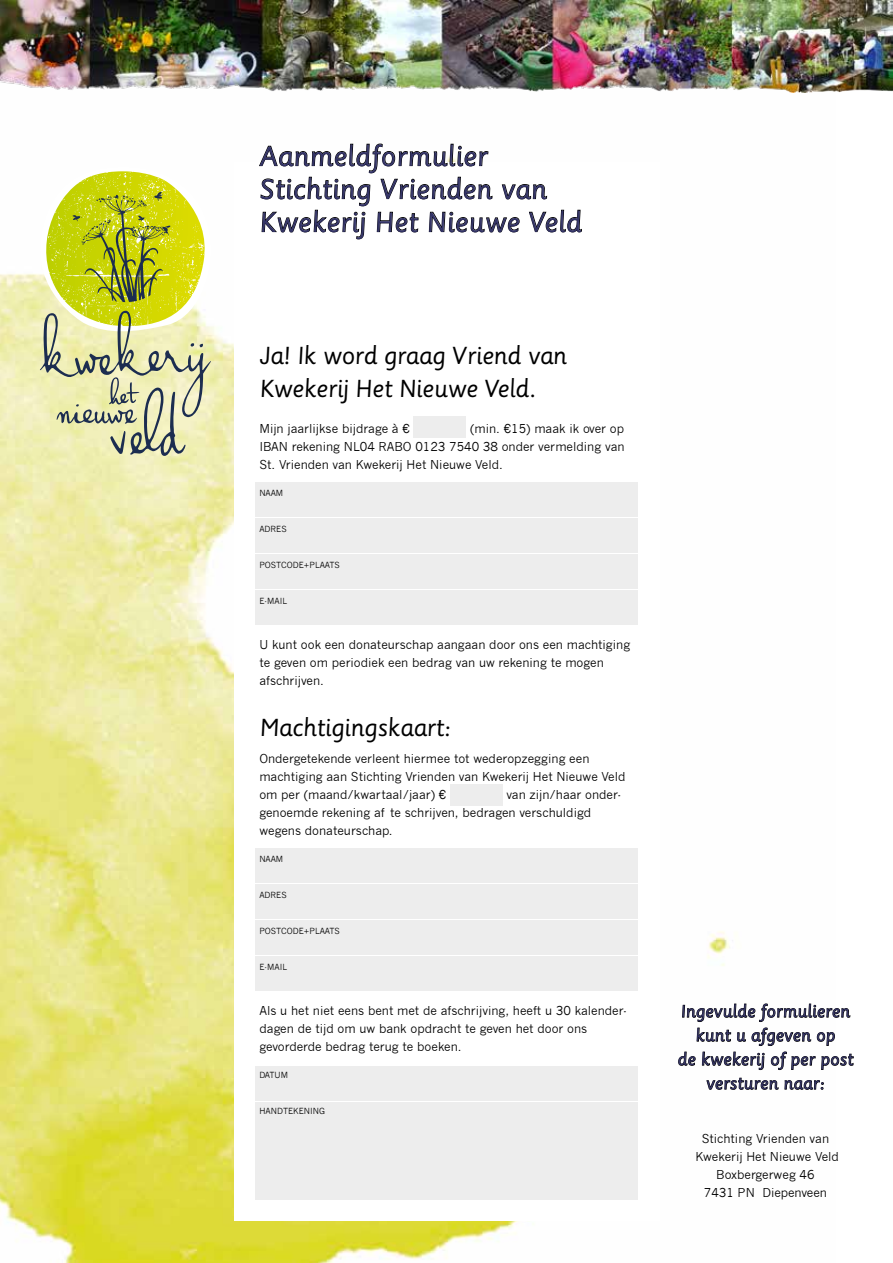
<style>
.page{position:relative;width:893px;height:1263px;background:#fff}
.page>*{position:absolute;margin:0;border:0;box-sizing:border-box;transform-origin:0 0}
.t1{font:27px/33px "Sassoon Primary";letter-spacing:.01em;color:#336}
.t2{font:24px/33px "Sassoon Primary";letter-spacing:-.02em;color:#000}
.t3{font:16.5px/24px "Sassoon Primary";letter-spacing:.01em;color:#336;text-align:center}
.t4{font:12px/18px "News Gothic";color:#000}
.t5{font:8.25px "News Gothic";color:#000}
</style>
<div class="page">
<img style="left:0;top:274px;width:730px;height:989px">
<div style="left:234px;top:162px;width:425px;height:1058px;background:#fff"></div>
<svg style="left:259px;top:143px;width:323px;height:97px"></svg>
<svg style="left:678px;top:987px;width:176px;height:106px"></svg>
<svg style="left:40px;top:171px;width:171px;height:285px"></svg>
<img style="left:0;top:0;width:893px;height:93px">
<div style="left:451px;top:785px;width:52px;height:21px;background:#ededed"></div>
<div style="left:255px;top:483px;width:383px;height:34px;background:#ededed"></div>
<div style="left:414px;top:417px;width:52px;height:21px;background:#ededed"></div>
<div style="left:255px;top:519px;width:383px;height:34px;background:#ededed"></div>
<div style="left:255px;top:555px;width:383px;height:34px;background:#ededed"></div>
<div style="left:255px;top:591px;width:383px;height:34px;background:#ededed"></div>
<div style="left:255px;top:849px;width:383px;height:34px;background:#ededed"></div>
<div style="left:255px;top:885px;width:383px;height:34px;background:#ededed"></div>
<div style="left:255px;top:921px;width:383px;height:34px;background:#ededed"></div>
<div style="left:255px;top:1066px;width:383px;height:34px;background:#ededed"></div>
<div style="left:255px;top:957px;width:383px;height:34px;background:#ededed"></div>
<div style="left:255px;top:1102px;width:383px;height:97px;background:#ededed"></div>
<h1 class="t1" style="left:259px;top:140px;width:324px">Aanmeldformulier<br>Stichting Vrienden van<br>Kwekerij Het Nieuwe Veld</h1>
<h2 class="t2" style="left:259px;top:340px;width:309px">Ja! Ik word graag Vriend van<br>Kwekerij Het Nieuwe Veld.</h2>
<p class="t4" style="left:259px;top:420px;width:152px">Mijn jaarlijkse bijdrage à €</p>
<p class="t4" style="left:259px;top:420px;width:367px;text-align:justify;text-indent:211px">(min. €15) maak ik over op IBAN rekening NL04 RABO 0123 7540 38 onder vermelding van St. Vrienden van Kwekerij Het Nieuwe Veld.</p>
<p class="t5" style="left:259px;top:488px;width:25px">NAAM</p>
<p class="t5" style="left:259px;top:524px;width:29px">ADRES</p>
<p class="t5" style="left:259px;top:560px;width:82px">POSTCODE+PLAATS</p>
<p class="t5" style="left:259px;top:596px;width:29px">E-MAIL</p>
<p class="t4" style="left:259px;top:636px;width:372px">U kunt ook een donateurschap aangaan door ons een machtiging te geven om periodiek een bedrag van uw rekening te mogen afschrijven.</p>
<h2 class="t2" style="left:259px;top:712px;width:194px">Machtigingskaart:</h2>
<p class="t4" style="left:259px;top:750px;width:368px">Ondergetekende verleent hiermee tot wederopzegging een machtiging aan Stichting Vrienden van Kwekerij Het Nieuwe Veld om per (maand/kwartaal/jaar) €</p>
<p class="t4" style="left:259px;top:786px;width:361px;text-indent:247px">van zijn/haar onder&shy;genoemde rekening af te schrijven, bedragen verschuldigd wegens donateurschap.</p>
<p class="t5" style="left:259px;top:854px;width:25px">NAAM</p>
<p class="t5" style="left:259px;top:890px;width:29px">ADRES</p>
<p class="t5" style="left:259px;top:926px;width:82px">POSTCODE+PLAATS</p>
<p class="t5" style="left:259px;top:962px;width:29px">E-MAIL</p>
<p class="t4" style="left:259px;top:1002px;width:367px">Als u het niet eens bent met de afschrijving, heeft u 30 kalender&shy;dagen de tijd om uw bank opdracht te geven het door ons gevorderde bedrag terug te boeken.</p>
<p class="t5" style="left:259px;top:1070px;width:30px">DATUM</p>
<p class="t5" style="left:259px;top:1106px;width:67px">HANDTEKENING</p>
<h3 class="t3" style="left:677px;top:999px;width:177px">Ingevulde formulieren kunt u afgeven op<br>de kwekerij of per post versturen naar:</h3>
<p class="t4" style="left:696px;top:1130px;width:145px;text-align:center">Stichting Vrienden van<br>Kwekerij Het Nieuwe Veld<br>Boxbergerweg 46<br>7431 PN Diepenveen</p>
</div>
